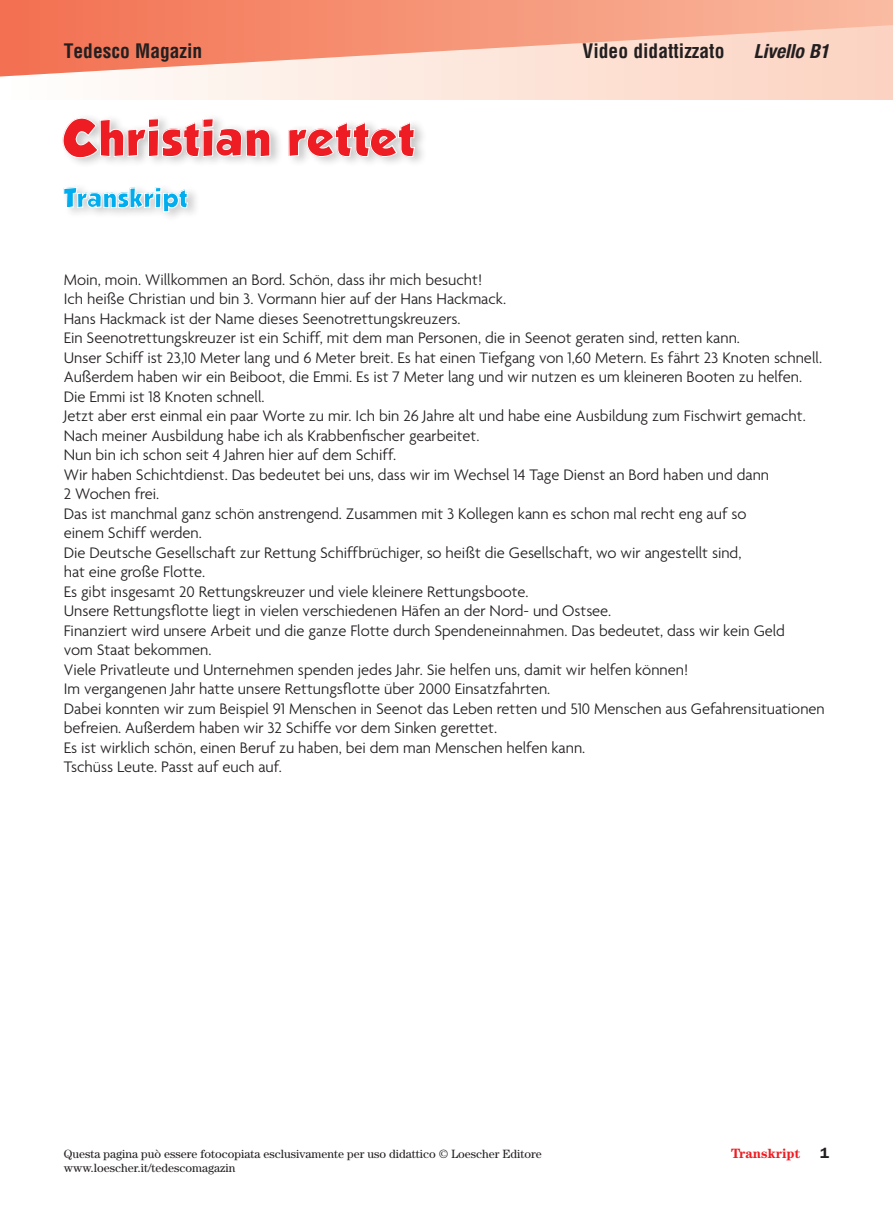
<style>
.page{position:relative;width:893px;height:1212px;background:#fff}
.page>*{position:absolute;margin:0;border:0;box-sizing:border-box;transform-origin:0 0}
.t1{font:45px "GROBOLD";letter-spacing:.03em;color:#ee1d23}
.t2{font:24px "GROBOLD";letter-spacing:.03em;color:#00aeef}
._02_Testo_Esercizi{font:700 condensed 19.5px "Helvetica";color:#231f20}
._02_Testo_Esercizi-2{font:italic 700 condensed 19.5px "Helvetica Neue";color:#231f20}
._02_testo_transkript{font:300 16.5px/19.5px "Agenda";color:#231f20}
.t3{font:600 15px "Franklin Gothic";color:#231f20}
.t4{font:700 13.5px "Century";color:#ee1d23}
.t5{font:12px "Century";color:#231f20}
</style>
<div class="page">
<svg style="left:271px;top:77px;width:622px;height:22px;background:#fce1d5"></svg>
<svg style="left:0;top:0;width:893px;height:77px;background:#f8b39d"></svg>
<div style="left:60px;top:113px;width:368px;height:109px;background:#231f20;opacity:.25"></div>
<svg style="left:62px;top:0;width:209px;height:158px"></svg>
<svg style="left:288px;top:121px;width:127px;height:36px"></svg>
<svg style="left:63px;top:187px;width:125px;height:26px"></svg>
<p class="_02_Testo_Esercizi" style="left:64px;top:39px;width:140px">Tedesco Magazin</p>
<p class="_02_Testo_Esercizi" style="left:583px;top:39px;width:143px">Video didattizzato</p>
<p class="_02_Testo_Esercizi-2" style="left:754px;top:39px;width:77px">Livello B1</p>
<p class="t1" style="left:64px;top:112px;width:352px">Christian rettet</p>
<p class="t2" style="left:64px;top:184px;width:125px">Transkript</p>
<p class="_02_testo_transkript" style="left:64px;top:269px;width:420px">Moin, moin. Willkommen an Bord. Schön, dass ihr mich besucht!</p>
<p class="_02_testo_transkript" style="left:64px;top:289px;width:444px">Ich heiße Christian und bin 3. Vormann hier auf der Hans Hackmack.</p>
<p class="_02_testo_transkript" style="left:64px;top:308px;width:398px">Hans Hackmack ist der Name dieses Seenotrettungskreuzers.</p>
<p class="_02_testo_transkript" style="left:64px;top:328px;width:678px">Ein Seenotrettungskreuzer ist ein Schiff, mit dem man Personen, die in Seenot geraten sind, retten kann.</p>
<p class="_02_testo_transkript" style="left:64px;top:347px;width:760px">Unser Schiff ist 23,10 Meter lang und 6 Meter breit. Es hat einen Tiefgang von 1,60 Metern. Es fährt 23 Knoten schnell.</p>
<p class="_02_testo_transkript" style="left:64px;top:367px;width:740px">Außerdem haben wir ein Beiboot, die Emmi. Es ist 7 Meter lang und wir nutzen es um kleineren Booten zu helfen.<br>Die Emmi ist 18 Knoten schnell.</p>
<p class="_02_testo_transkript" style="left:64px;top:406px;width:743px">Jetzt aber erst einmal ein paar Worte zu mir. Ich bin 26 Jahre alt und habe eine Ausbildung zum Fischwirt gemacht.</p>
<p class="_02_testo_transkript" style="left:64px;top:425px;width:417px">Nach meiner Ausbildung habe ich als Krabbenfischer gearbeitet.</p>
<p class="_02_testo_transkript" style="left:64px;top:445px;width:334px">Nun bin ich schon seit 4 Jahren hier auf dem Schiff.</p>
<p class="_02_testo_transkript" style="left:64px;top:464px;width:707px">Wir haben Schichtdienst. Das bedeutet bei uns, dass wir im Wechsel 14 Tage Dienst an Bord haben und dann<br>2 Wochen frei.</p>
<p class="_02_testo_transkript" style="left:64px;top:503px;width:684px">Das ist manchmal ganz schön anstrengend. Zusammen mit 3 Kollegen kann es schon mal recht eng auf so einem Schiff werden.</p>
<p class="_02_testo_transkript" style="left:64px;top:542px;width:679px">Die Deutsche Gesellschaft zur Rettung Schiffbrüchiger, so heißt die Gesellschaft, wo wir angestellt sind, hat eine große Flotte.</p>
<p class="_02_testo_transkript" style="left:64px;top:581px;width:466px">Es gibt insgesamt 20 Rettungskreuzer und viele kleinere Rettungsboote.</p>
<p class="_02_testo_transkript" style="left:64px;top:601px;width:549px">Unsere Rettungsflotte liegt in vielen verschiedenen Häfen an der Nord- und Ostsee.</p>
<p class="_02_testo_transkript" style="left:64px;top:620px;width:723px">Finanziert wird unsere Arbeit und die ganze Flotte durch Spendeneinnahmen. Das bedeutet, dass wir kein Geld vom Staat bekommen.</p>
<p class="_02_testo_transkript" style="left:64px;top:659px;width:626px">Viele Privatleute und Unternehmen spenden jedes Jahr. Sie helfen uns, damit wir helfen können!</p>
<p class="_02_testo_transkript" style="left:64px;top:679px;width:488px">Im vergangenen Jahr hatte unsere Rettungsflotte über 2000 Einsatzfahrten.</p>
<p class="_02_testo_transkript" style="left:64px;top:698px;width:762px">Dabei konnten wir zum Beispiel 91 Menschen in Seenot das Leben retten und 510 Menschen aus Gefahrensituationen befreien. Außerdem haben wir 32 Schiffe vor dem Sinken gerettet.</p>
<p class="_02_testo_transkript" style="left:64px;top:737px;width:523px">Es ist wirklich schön, einen Beruf zu haben, bei dem man Menschen helfen kann.</p>
<p class="_02_testo_transkript" style="left:64px;top:757px;width:220px">Tschüss Leute. Passt auf euch auf.</p>
<p class="t5" style="left:64px;top:1146px;width:480px">Questa pagina può essere fotocopiata esclusivamente per uso didattico © Loescher Editore</p>
<p class="t5" style="left:64px;top:1161px;width:173px">www.loescher.it/tedescomagazin</p>
<p class="t4" style="left:731px;top:1145px;width:71px">Transkript</p>
<p class="t3" style="left:820px;top:1144px;width:10px">1</p>
</div>
